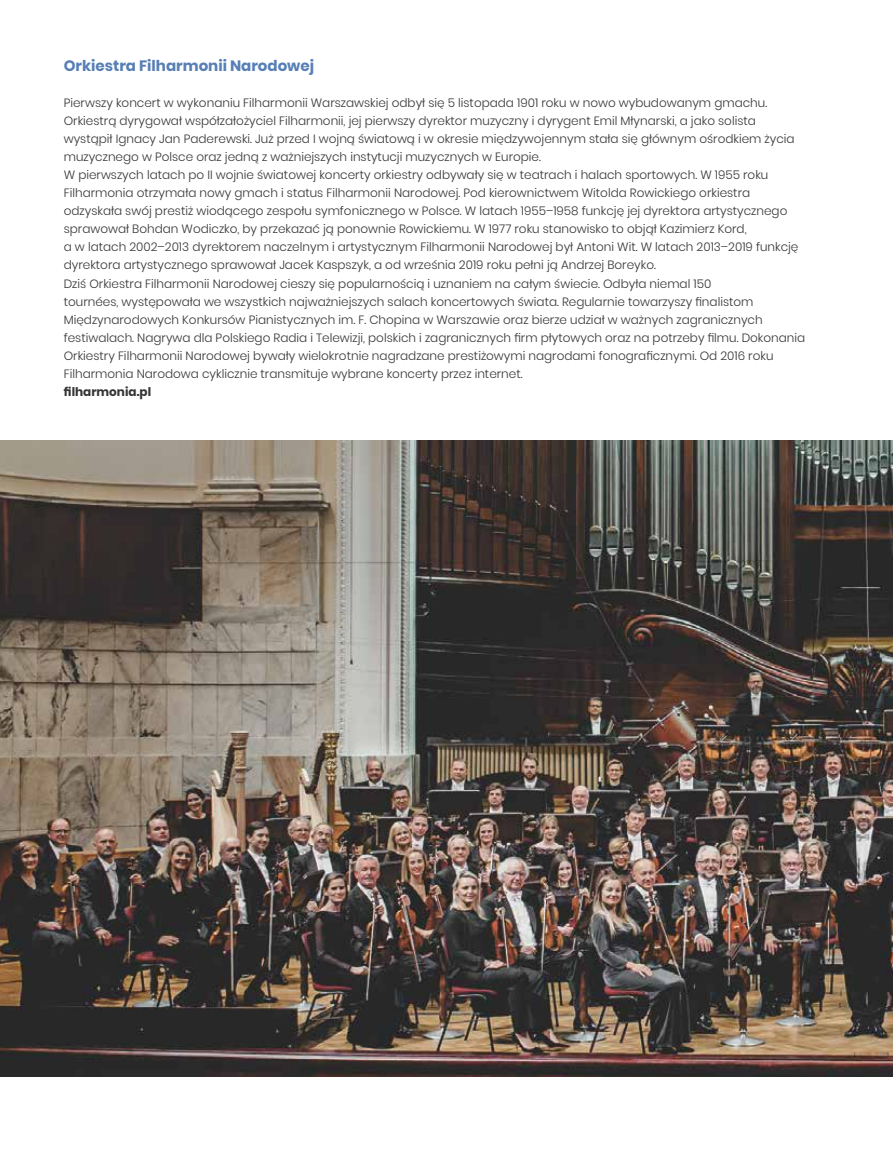
<style>
.page{position:relative;width:893px;height:1149px;background:#fff}
.page>*{position:absolute;margin:0;border:0;box-sizing:border-box;transform-origin:0 0}
.t1{font:700 15px "Poppins";color:#577fb6}
.t2{font:300 12px/18px "Poppins";color:#373535}
.t3{font:700 12px "Poppins";color:#373535}
</style>
<div class="page">
<img style="left:0;top:440px;width:893px;height:636px">
<p class="t1" style="left:64px;top:57px;width:252px">Orkiestra Filharmonii Narodowej</p>
<p class="t2" style="left:64px;top:94px;width:743px">Pierwszy koncert w wykonaniu Filharmonii Warszawskiej odbył się 5 listopada 1901 roku w nowo wybudowanym gmachu.<br>Orkiestrą dyrygował współzałożyciel Filharmonii, jej pierwszy dyrektor muzyczny i dyrygent Emil Młynarski, a jako solista wystąpił Ignacy Jan Paderewski. Już przed I wojną światową i w okresie międzywojennym stała się głównym ośrodkiem życia muzycznego w Polsce oraz jedną z ważniejszych instytucji muzycznych w Europie.<br>W pierwszych latach po II wojnie światowej koncerty orkiestry odbywały się w teatrach i halach sportowych. W 1955 roku Filharmonia otrzymała nowy gmach i status Filharmonii Narodowej. Pod kierownictwem Witolda Rowickiego orkiestra odzyskała swój prestiż wiodącego zespołu symfonicznego w Polsce. W latach 1955–1958 funkcję jej dyrektora artystycznego sprawował Bohdan Wodiczko, by przekazać ją ponownie Rowickiemu. W 1977 roku stanowisko to objął Kazimierz Kord,<br>a w latach 2002–2013 dyrektorem naczelnym i artystycznym Filharmonii Narodowej był Antoni Wit. W latach 2013–2019 funkcję dyrektora artystycznego sprawował Jacek Kaspszyk, a od września 2019 roku pełni ją Andrzej Boreyko.<br>Dziś Orkiestra Filharmonii Narodowej cieszy się popularnością i uznaniem na całym świecie. Odbyła niemal 150<br>tournées, występowała we wszystkich najważniejszych salach koncertowych świata. Regularnie towarzyszy finalistom Międzynarodowych Konkursów Pianistycznych im. F. Chopina w Warszawie oraz bierze udział w ważnych zagranicznych festiwalach. Nagrywa dla Polskiego Radia i Telewizji, polskich i zagranicznych firm płytowych oraz na potrzeby filmu. Dokonania Orkiestry Filharmonii Narodowej bywały wielokrotnie nagradzane prestiżowymi nagrodami fonograficznymi. Od 2016 roku Filharmonia Narodowa cyklicznie transmituje wybrane koncerty przez internet.</p>
<p class="t3" style="left:64px;top:384px;width:89px">filharmonia.pl</p>
</div>
